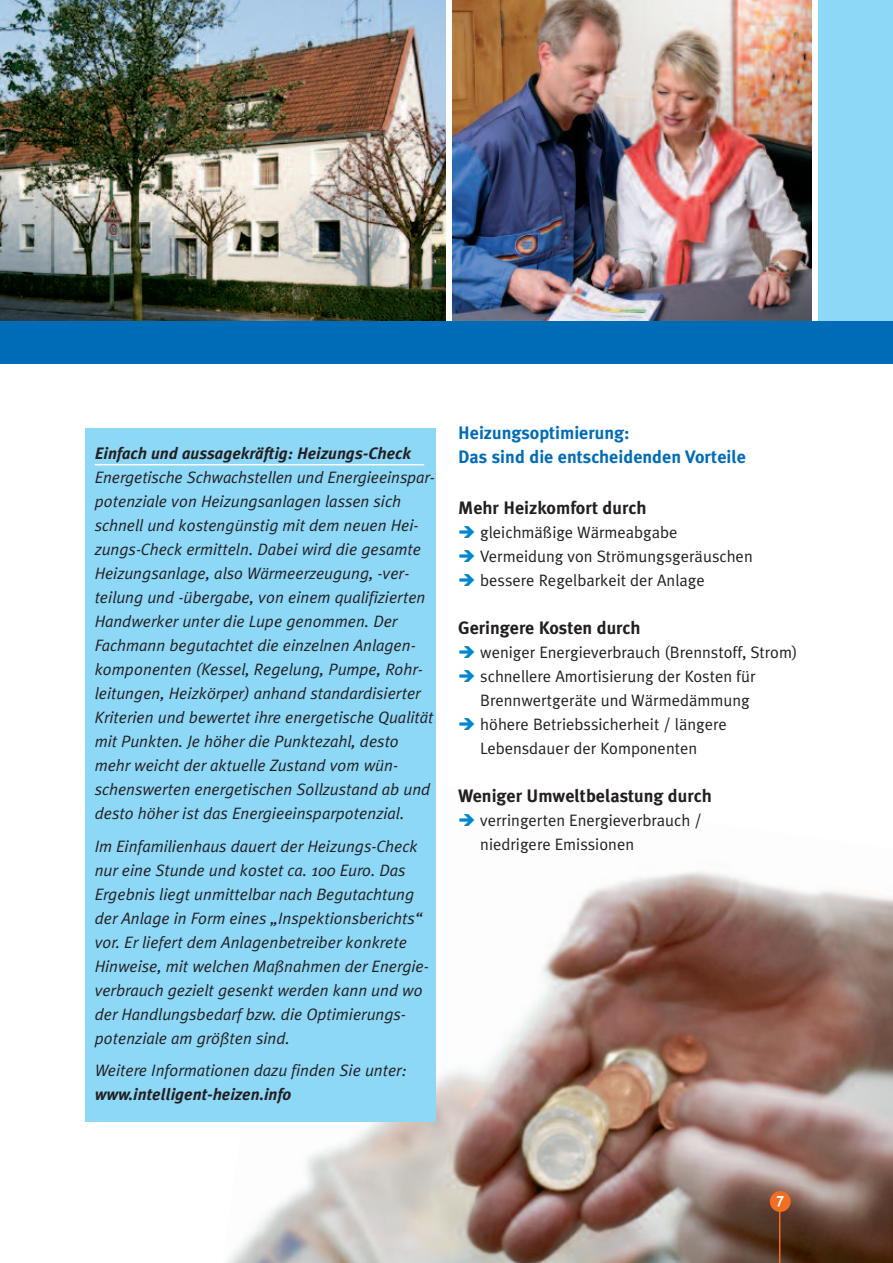
<style>
.page{position:relative;width:893px;height:1263px;background:#fff}
.page>*{position:absolute;margin:0;border:0;box-sizing:border-box;transform-origin:0 0}
.t1{font:700 18px "Meta Plus";color:#231f20}
.t2{font:700 18px/24px "Meta Plus";color:#006cb7}
.t3{font:italic 16.5px/24px "Meta Plus Normal";color:#231f20}
.t4{font:16.5px/24px "Meta Plus Normal";color:#231f20}
.t5{font:italic 700 16.5px "Meta Plus";color:#231f20}
.t6{font:15px "Meta Plus Bold Caps";color:#fff}
</style>
<div class="page">
<img style="left:223px;top:871px;width:670px;height:392px">
<div style="left:0;top:0;width:893px;height:340px;background:#8dd7f7"></div>
<img style="left:0;top:0;width:446px;height:321px">
<img style="left:452px;top:0;width:360px;height:321px">
<hr style="left:779px;top:1207px;width:1px;height:56px;background:#f36e21">
<div style="left:770px;top:1191px;width:21px;height:21px;background:#f36e21;border-radius:50%"></div>
<div style="left:446px;top:0;width:6px;height:349px;background:#fff"></div>
<div style="left:812px;top:0;width:5px;height:349px;background:#fff"></div>
<div style="left:0;top:321px;width:893px;height:43px;background:#006cb7"></div>
<div style="left:85px;top:428px;width:351px;height:693px;background:#8dd7f7"></div>
<hr style="left:95px;top:464px;width:329px;height:1px;background:#fff">
<p class="t5" style="left:95px;top:444px;width:318px">Einfach und aussagekräftig: Heizungs-Check</p>
<p class="t3" style="left:95px;top:465px;width:342px">Energetische Schwachstellen und Energieeinspar&shy;potenziale von Heizungsanlagen lassen sich schnell und kostengünstig mit dem neuen Hei&shy;zungs-Check ermitteln. Dabei wird die gesamte Heizungsanlage, also Wärmeerzeugung, -ver&shy;teilung und -übergabe, von einem qualifizierten Handwerker unter die Lupe genommen. Der Fachmann begutachtet die einzelnen Anlagen&shy;komponenten (Kessel, Regelung, Pumpe, Rohr&shy;leitungen, Heizkörper) anhand standardisierter Kriterien und bewertet ihre energetische Qualität mit Punkten. Je höher die Punktezahl, desto mehr weicht der aktuelle Zustand vom wün&shy;schenswerten energetischen Sollzustand ab und desto höher ist das Energieeinsparpotenzial.</p>
<p class="t3" style="left:95px;top:834px;width:336px">Im Einfamilienhaus dauert der Heizungs-Check nur eine Stunde und kostet ca. 100 Euro. Das Ergebnis liegt unmittelbar nach Begutachtung der Anlage in Form eines „Inspektionsberichts“ vor. Er liefert dem Anlagenbetreiber konkrete Hinweise, mit welchen Maßnahmen der Energie&shy;verbrauch gezielt gesenkt werden kann und wo der Handlungsbedarf bzw. die Optimierungs&shy;potenziale am größten sind.</p>
<p class="t3" style="left:95px;top:1058px;width:313px">Weitere Informationen dazu finden Sie unter:</p>
<p class="t5" style="left:95px;top:1085px;width:198px">www.intelligent-heizen.info</p>
<p class="t2" style="left:458px;top:421px;width:289px">Heizungsoptimierung:<br>Das sind die entscheidenden Vorteile</p>
<p class="t1" style="left:458px;top:498px;width:190px">Mehr Heizkomfort durch</p>
<p class="t4" style="left:480px;top:521px;width:274px">gleichmäßige Wärmeabgabe<br>Vermeidung von Strömungsgeräuschen bessere Regelbarkeit der Anlage</p>
<p class="t1" style="left:458px;top:618px;width:184px">Geringere Kosten durch</p>
<p class="t4" style="left:480px;top:641px;width:319px">weniger Energieverbrauch (Brennstoff, Strom) schnellere Amortisierung der Kosten für Brennwertgeräte und Wärmedämmung höhere Betriebssicherheit / längere Lebensdauer der Komponenten</p>
<p class="t1" style="left:458px;top:786px;width:255px">Weniger Umweltbelastung durch</p>
<p class="t4" style="left:480px;top:809px;width:223px">verringerten Energieverbrauch / niedrigere Emissionen</p>
<p class="t6" style="left:776px;top:1192px;width:10px">7</p>
</div>
